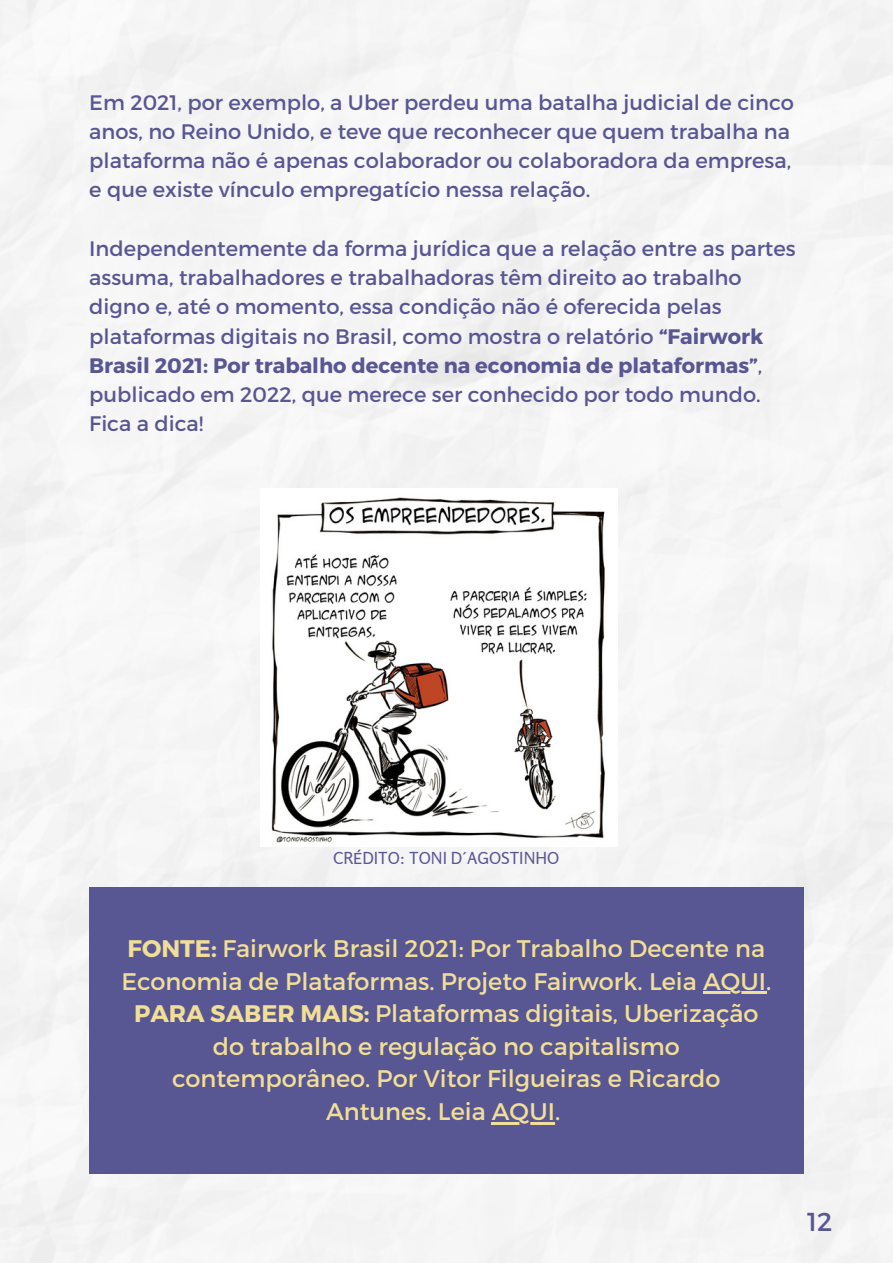
<style>
.page{position:relative;width:893px;height:1264px;background:#fff}
.page>*{position:absolute;margin:0;border:0;box-sizing:border-box;transform-origin:0 0}
.t1{font:25.95px "Montserrat";color:#585693}
.t2{font:24px/32.5px "Montserrat";color:#f1df97}
.t3{font:21px/29.2px "Montserrat";color:#585693}
.t4{font:16.5px "Rosario";color:#585693}
.s1{font-weight:700}
</style>
<div class="page">
<div style="left:0;top:0;width:892px;height:1262px;background:#f5f5f5"></div>
<img style="left:260px;top:488px;width:358px;height:358px">
<div style="left:89px;top:886px;width:714px;height:287px;background:#585693"></div>
<hr style="left:703px;top:991px;width:63px;height:3px;background:#f1df97">
<hr style="left:492px;top:1122px;width:63px;height:2px;background:#f1df97">
<p class="t3" style="left:89px;top:86px;width:706px">Em 2021, por exemplo, a Uber perdeu uma batalha judicial de cinco anos, no Reino Unido, e teve que reconhecer que quem trabalha na plataforma não é apenas colaborador ou colaboradora da empresa, e que existe vínculo empregatício nessa relação.</p>
<p class="t3" style="left:89px;top:233px;width:708px">Independentemente da forma jurídica que a relação entre as partes assuma, trabalhadores e trabalhadoras têm direito ao trabalho digno e, até o momento, essa condição não é oferecida pelas plataformas digitais no Brasil, como mostra o relatório <span class="s1">“Fairwork Brasil 2021: Por trabalho decente na economia de plataformas”</span>, publicado em 2022, que merece ser conhecido por todo mundo.<br>Fica a dica!</p>
<p class="t4" style="left:333px;top:847px;width:227px">CRÉDITO: TONI D´AGOSTINHO</p>
<p class="t2" style="left:121px;top:930px;width:651px"><span class="s1">FONTE:</span> Fairwork Brasil 2021: Por Trabalho Decente na<br>Economia de Plataformas. Projeto Fairwork. Leia AQUI.</p>
<p class="t2" style="left:134px;top:996px;width:626px;text-align:center"><span class="s1">PARA SABER MAIS:</span> Plataformas digitais, Uberização do trabalho e regulação no capitalismo contemporâneo. Por Vitor Filgueiras e Ricardo Antunes. Leia AQUI.</p>
<p class="t1" style="left:807px;top:1205px;width:27px">12</p>
</div>
